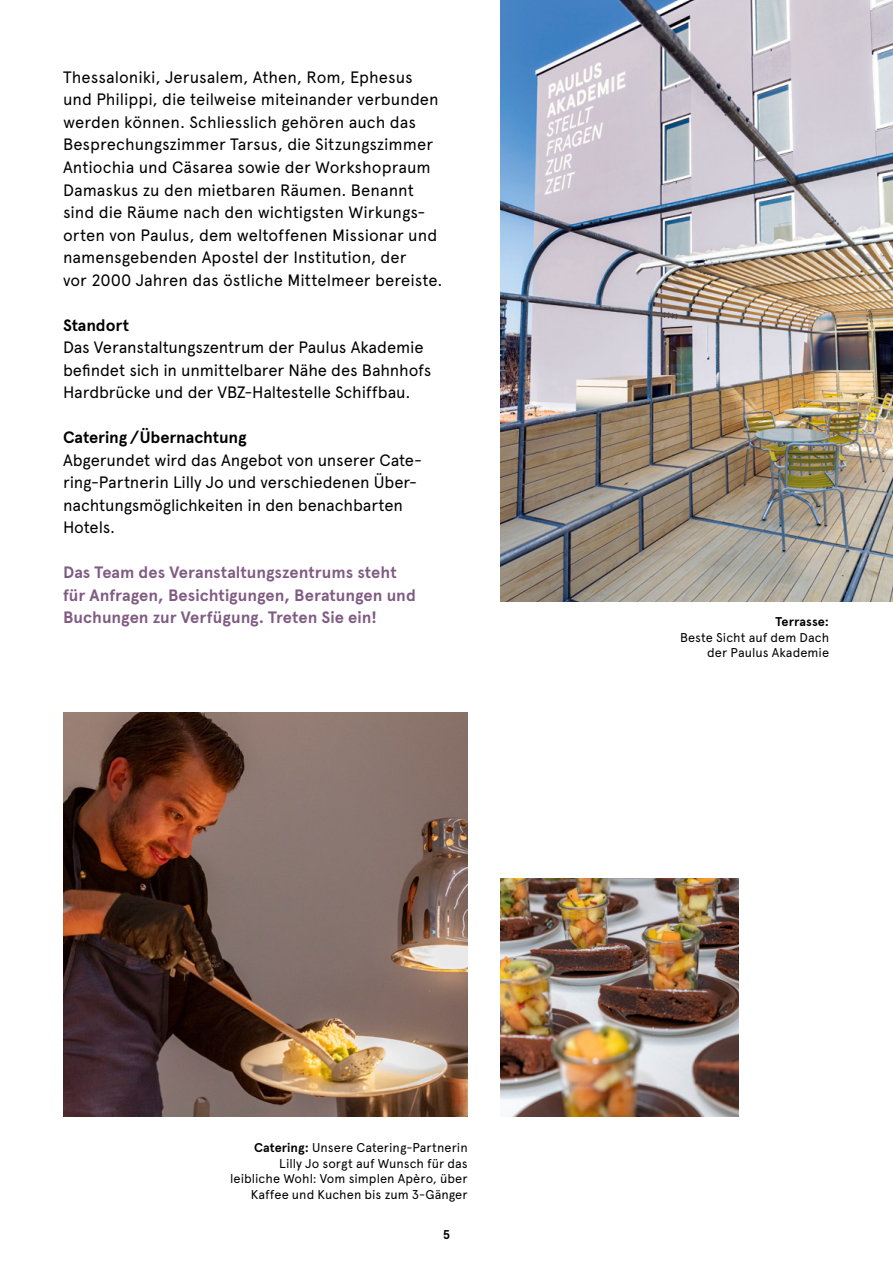
<style>
.page{position:relative;width:893px;height:1263px;background:#fff}
.page>*{position:absolute;margin:0;border:0;box-sizing:border-box;transform-origin:0 0}
.t1{font:16.5px/22.5px "Apercu";letter-spacing:-.005em;color:#000}
.t2{font:700 16.5px/22.5px "Apercu";color:#805b83}
.t3{font:700 16.5px "Apercu";letter-spacing:-.005em;color:#000}
.t4{font:12.75px/15.8px "Apercu";letter-spacing:.005em;color:#000;text-align:right}
.t5{font:700 12.75px "Apercu";letter-spacing:.005em;color:#000}
.s1{font-weight:700}
</style>
<div class="page">
<img style="left:64px;top:712px;width:404px;height:404px">
<img style="left:500px;top:0;width:393px;height:602px">
<img style="left:500px;top:878px;width:238px;height:238px">
<p class="t1" style="left:63px;top:66px;width:381px">Thessaloniki, Jerusalem, Athen, Rom, Ephesus und Philippi, die teilweise miteinander verbunden werden können. Schliesslich gehören auch das Besprechungszimmer Tarsus, die Sitzungszimmer Antiochia und Cäsarea sowie der Workshopraum Damaskus zu den mietbaren Räumen. Benannt sind die Räume nach den wichtigsten Wirkungs&shy;orten von Paulus, dem weltoffenen Missionar und namensgebenden Apostel der Institution, der<br>vor 2000 Jahren das östliche Mittelmeer bereiste.</p>
<p class="t3" style="left:63px;top:315px;width:68px">Standort</p>
<p class="t1" style="left:63px;top:336px;width:370px">Das Veranstaltungszentrum der Paulus Akademie befindet sich in unmittelbarer Nähe des Bahnhofs<br>Hardbrücke und der VBZ-Haltestelle Schiffbau.</p>
<p class="t3" style="left:63px;top:427px;width:185px">Catering /Übernachtung</p>
<p class="t1" style="left:63px;top:448px;width:360px">Abgerundet wird das Angebot von unserer Cate&shy;ring-Partnerin Lilly Jo und verschiedenen Über&shy;nachtungsmöglichkeiten in den benachbarten Hotels.</p>
<p class="t2" style="left:63px;top:561px;width:354px">Das Team des Veranstaltungszentrums steht für Anfragen, Besichtigungen, Beratungen und<br>Buchungen zur Verfügung. Treten Sie ein!</p>
<p class="t4" style="left:230px;top:1139px;width:239px"><span class="s1">Catering:</span> Unsere Catering-Partnerin Lilly Jo sorgt auf Wunsch für das leibliche Wohl: Vom simplen Apèro, über Kaffee und Kuchen bis zum 3-Gänger</p>
<p class="t5" style="left:443px;top:1226px;width:9px">5</p>
<p class="t5" style="left:775px;top:614px;width:55px">Terrasse:</p>
<p class="t4" style="left:680px;top:629px;width:151px">Beste Sicht auf dem Dach der Paulus Akademie</p>
</div>
